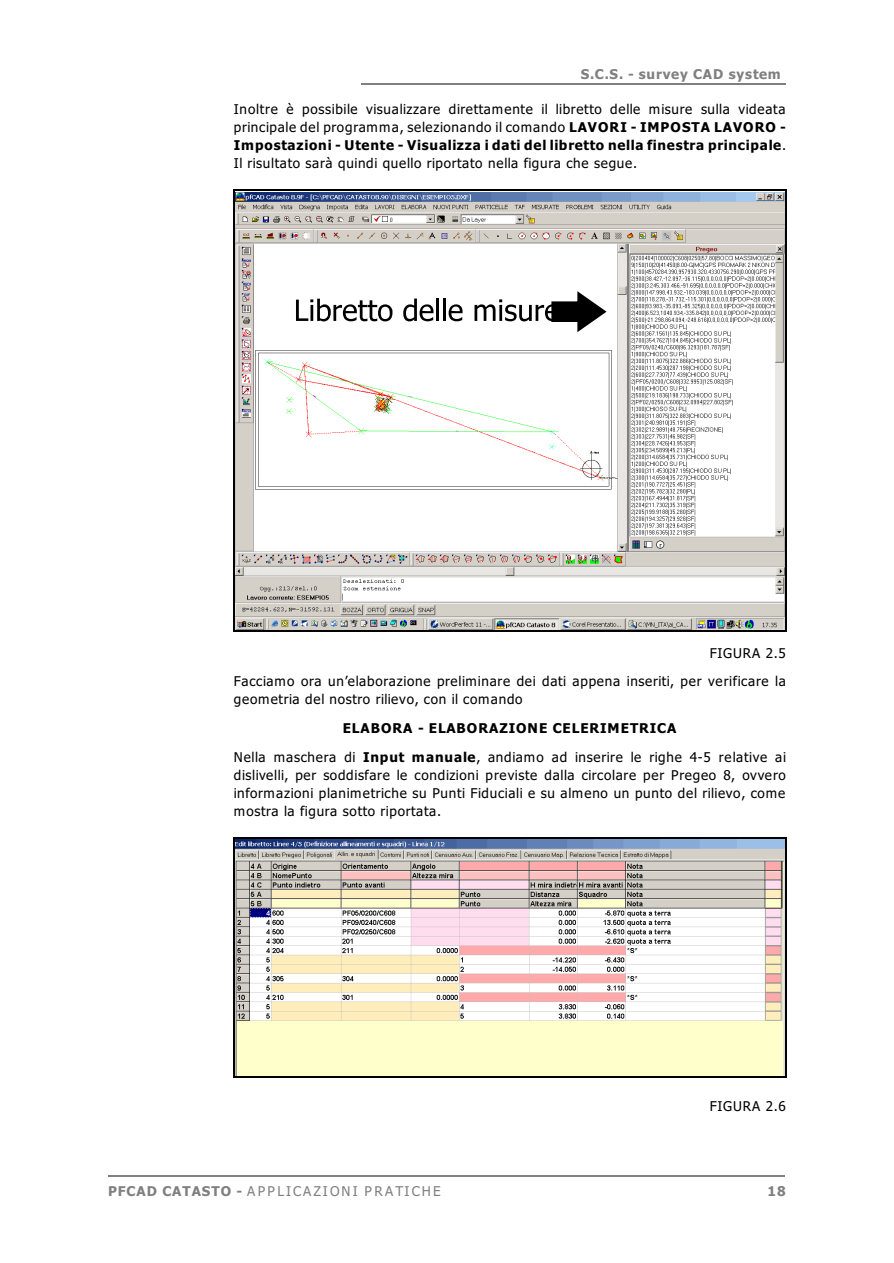
<style>
.page{position:relative;width:894px;height:1263px;background:#fff}
.page>*{position:absolute;margin:0;border:0;box-sizing:border-box;transform-origin:0 0}
.t1{font:13.5px/18px "Tahoma";letter-spacing:.05em;color:#000;text-align:justify}
.t2{font:italic 13.5px "Tahoma";letter-spacing:.165em;color:#808080}
.t3{font:700 13.5px "Tahoma";letter-spacing:.06em;color:#808080}
.s1{font-weight:700}
.s2{font-weight:700;font-style:normal}
</style>
<div class="page">
<hr style="left:361px;top:83px;width:425px;height:1px;background:#808080">
<hr style="left:108px;top:1175px;width:676px;height:1px;background:#808080">
<img style="left:235px;top:192px;width:549px;height:438px">
<svg style="left:296px;top:299px;width:96px;height:22px"></svg>
<svg style="left:403px;top:299px;width:31px;height:22px"></svg>
<hr style="left:436px;top:299px;width:3px;height:22px;background:#000">
<hr style="left:443px;top:299px;width:3px;height:22px;background:#000">
<svg style="left:449px;top:304px;width:14px;height:17px"></svg>
<svg style="left:475px;top:289px;width:134px;height:45px"></svg>
<hr style="left:234px;top:189px;width:1px;height:442px;background:#000">
<hr style="left:785px;top:189px;width:1px;height:442px;background:#000">
<hr style="left:234px;top:189px;width:552px;height:1px;background:#000">
<hr style="left:234px;top:630px;width:552px;height:1px;background:#000">
<img style="left:235px;top:840px;width:550px;height:236px">
<hr style="left:233px;top:837px;width:2px;height:241px;background:#000">
<hr style="left:785px;top:837px;width:2px;height:241px;background:#000">
<hr style="left:233px;top:837px;width:553px;height:1px;background:#000">
<hr style="left:233px;top:1076px;width:553px;height:2px;background:#000">
<p class="t3" style="left:581px;top:69px;width:201px">S.C.S. - survey CAD system</p>
<p class="t1" style="left:234px;top:101px;width:554px">Inoltre è possibile visualizzare direttamente il libretto delle misure sulla videata principale del programma, selezionando il comando <span class="s1">LAVORI - IMPOSTA LAVORO - Impostazioni - Utente - Visualizza i dati del libretto nella finestra principale</span>.<br>Il risultato sarà quindi quello riportato nella figura che segue.</p>
<p class="t1" style="left:234px;top:639px;width:554px;line-height:28.8px;text-align:right">FIGURA 2.5<br>Facciamo ora un’elaborazione preliminare dei dati appena inseriti, per verificare la</p>
<p class="t1" style="left:234px;top:692px;width:290px">geometria del nostro rilievo, con il comando</p>
<p class="t1" style="left:234px;top:715px;width:554px;line-height:28.8px;text-align:center"><span class="s1">ELABORA - ELABORAZIONE CELERIMETRICA<br></span>Nella maschera di <span class="s1">Input manuale</span>, andiamo ad inserire le righe 4-5 relative ai</p>
<p class="t1" style="left:234px;top:767px;width:553px">dislivelli, per soddisfare le condizioni previste dalla circolare per Pregeo 8, ovvero informazioni planimetriche su Punti Fiduciali e su almeno un punto del rilievo, come mostra la figura sotto riportata.</p>
<p class="t1" style="left:710px;top:1098px;width:77px">FIGURA 2.6</p>
<p class="t2" style="left:108px;top:1186px;width:334px"><span class="s2">PFCAD CATASTO -</span> APPLICAZIONI PRATICHE</p>
<p class="t3" style="left:767px;top:1186px;width:20px">18</p>
</div>
